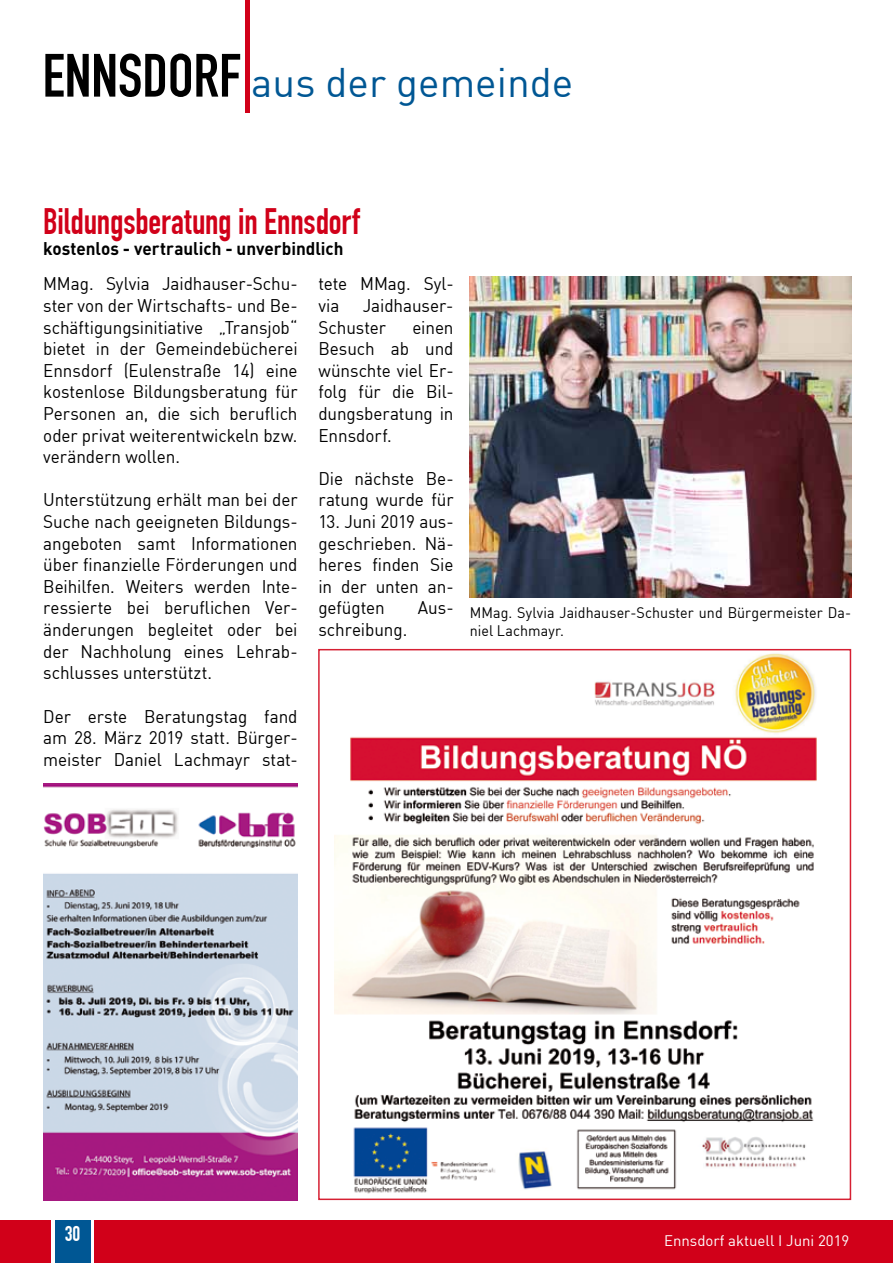
<style>
.page{position:relative;width:893px;height:1263px;background:#fff}
.page>*{position:absolute;margin:0;border:0;box-sizing:border-box;transform-origin:0 0}
.t1{font:60px "DIN Engschrift";color:#000}
.t2{font:40.5px "DIN";color:#005794}
.t3{font:36px "DIN Engschrift";letter-spacing:-.005em;color:#d10019;scale:.96 1}
.t4{font:21px "DIN Engschrift";color:#fff}
.t5{font:18px/21.6px "DIN";letter-spacing:-.005em;color:#000;text-align:justify;scale:.95 1}
.t6{font:700 18px "DIN";color:#000;scale:.95 1}
.t7{font:15px/18px "DIN";letter-spacing:.005em;color:#000;scale:.95 1}
.t8{font:15px "DIN";color:#fff}
</style>
<div class="page">
<div style="left:0;top:1220px;width:893px;height:43px;background:#d10019"></div>
<div style="left:51px;top:1220px;width:43px;height:43px;background:linear-gradient(to bottom,#fff,#fff)"></div>
<div style="left:55px;top:1220px;width:35px;height:43px;background:#005794"></div>
<div style="left:245px;top:0;width:5px;height:113px;background:#d10019"></div>
<img style="left:335px;top:653px;width:482px;height:541px">
<div style="left:318px;top:649px;width:533px;height:551px;border:2px solid #d62033"></div>
<img style="left:470px;top:276px;width:381px;height:321px">
<img style="left:43px;top:784px;width:255px;height:416px">
<h1 class="t1" style="left:43px;top:40px;width:200px">ENNSDORF</h1>
<h2 class="t2" style="left:251px;top:57px;width:323px">aus der gemeinde</h2>
<h3 class="t3" style="left:43px;top:200px;width:331px">Bildungsberatung in Ennsdorf</h3>
<p class="t6" style="left:43px;top:237px;width:318px">kostenlos - vertraulich - unverbindlich</p>
<p class="t5" style="left:43px;top:273px;width:269px">MMag. Sylvia Jaidhauser-Schu&shy;ster von der Wirtschafts- und Be&shy;schäftigungsinitiative „Transjob“ bietet in der Gemeindebücherei Ennsdorf (Eulenstraße 14) eine kostenlose Bildungsberatung für Personen an, die sich beruflich oder privat weiterentwickeln bzw. verändern wollen.</p>
<p class="t5" style="left:43px;top:489px;width:269px">Unterstützung erhält man bei der Suche nach geeigneten Bildungs&shy;angeboten samt Informationen über finanzielle Förderungen und Beihilfen. Weiters werden Inte&shy;ressierte bei beruflichen Ver&shy;änderungen begleitet oder bei der Nachholung eines Lehrab&shy;schlusses unterstützt.</p>
<p class="t5" style="left:43px;top:705px;width:269px">Der erste Beratungstag fand am 28. März 2019 statt. Bürger&shy;meister Daniel Lachmayr stat-</p>
<p class="t5" style="left:318px;top:273px;width:144px">tete MMag. Syl&shy;via</p>
<p class="t5" style="left:318px;top:294px;width:144px;text-indent:44px">Jaidhauser-<br>Schuster</p>
<p class="t5" style="left:318px;top:316px;width:144px;text-indent:94px">einen Besuch ab und wünschte viel Er&shy;folg für die Bil&shy;dungsberatung in Ennsdorf.</p>
<p class="t5" style="left:318px;top:467px;width:144px">Die nächste Be&shy;ratung wurde für</p>
<p class="t5" style="left:318px;top:510px;width:144px">13. Juni 2019 aus&shy;geschrieben. Nä&shy;heres finden Sie in der unten an&shy;gefügten</p>
<p class="t5" style="left:418px;top:597px;width:39px">Aus-</p>
<p class="t5" style="left:318px;top:618px;width:95px">schreibung.</p>
<p class="t7" style="left:470px;top:603px;width:403px">MMag. Sylvia Jaidhauser-Schuster und Bürgermeister Da&shy;niel Lachmayr.</p>
<p class="t4" style="left:65px;top:1221px;width:17px">30</p>
<p class="t8" style="left:664px;top:1231px;width:187px">Ennsdorf aktuell I Juni 2019</p>
</div>
